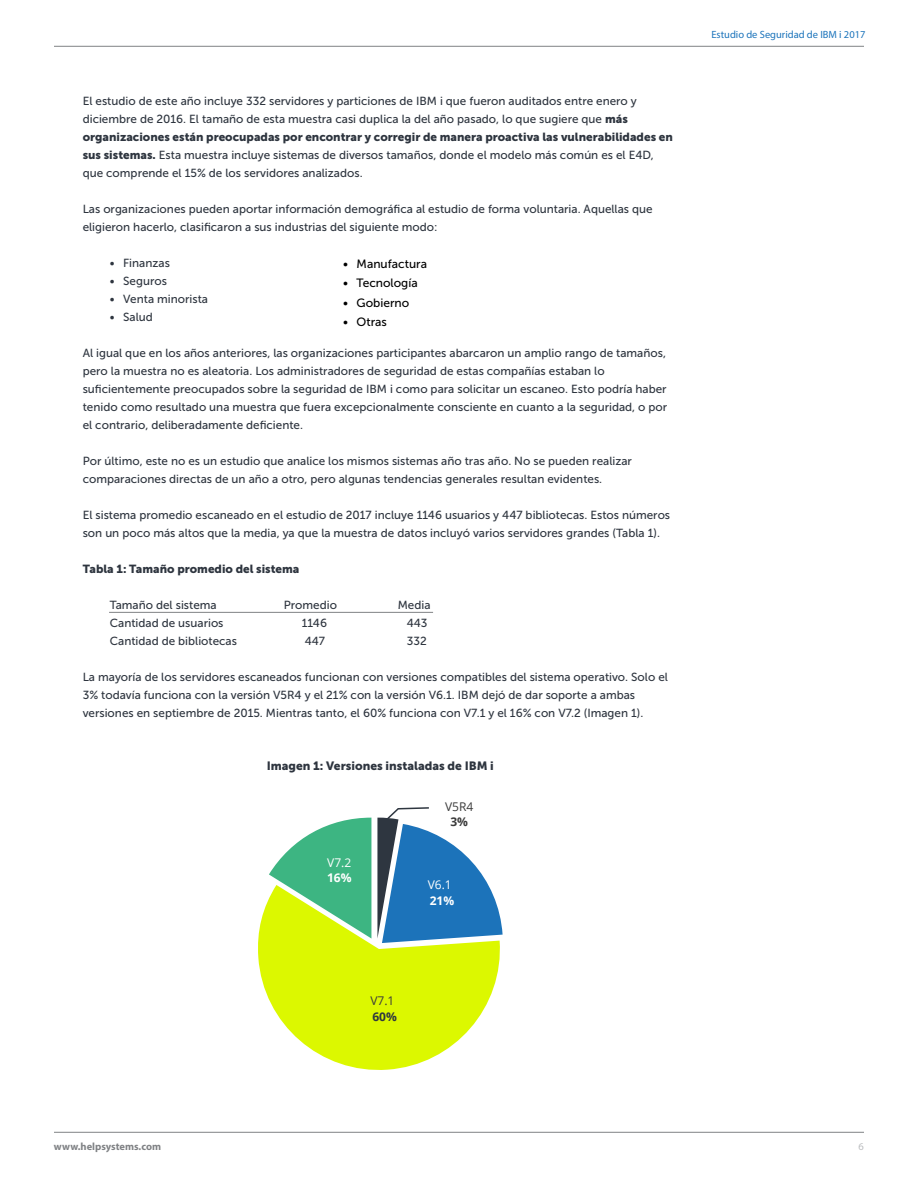
<style>
.page{position:relative;width:918px;height:1188px;background:#fff}
.page>*{position:absolute;margin:0;border:0;box-sizing:border-box;transform-origin:0 0}
.t1{font:12px "Museo Sans 500";color:#000}
.t2{font:12px "Museo Sans 900";color:#2e353f}
.t3{font:12px "Open Sans";color:#3b3b3b}
.t4{font:12px "Open Sans";color:#fff}
.t5{font:700 12px "Open Sans";color:#fff}
.t6{font:700 12px "Open Sans";color:#2e3640}
.t7{font:700 12px "Open Sans";color:#3b3b3b}
.t8{font:11.7px/18px "Museo Sans 500";color:#2e353f}
.t9{font:11.7px "Museo Sans 900";color:#2e353f}
.t10{font:10.5px "Myriad Pro";color:#1c74bb}
.t11{font:700 10.5px "Myriad Pro";color:#808285}
.t12{font:10.5px "Myriad Pro";color:#bcbec0}
.s1{font-family:"Museo Sans 900"}
</style>
<div class="page">
<hr style="left:54px;top:1132px;width:810px;height:1px;background:#808285">
<hr style="left:54px;top:46px;width:810px;height:1px;background:#808285">
<svg style="left:269px;top:818px;width:102px;height:67px"></svg>
<svg style="left:258px;top:885px;width:242px;height:185px;fill:#dcf800"></svg>
<svg style="left:377px;top:807px;width:126px;height:136px"></svg>
<hr style="left:109px;top:612px;width:324px;height:1px;background:#808285">
<p class="t8" style="left:83px;top:92px;width:556px">El estudio de este año incluye 332 servidores y particiones de IBM i que fueron auditados entre enero y diciembre de 2016. El tamaño de esta muestra casi duplica la del año pasado, lo que sugiere que <span class="s1">más</span></p>
<p class="t9" style="left:83px;top:130px;width:592px">organizaciones están preocupadas por encontrar y corregir de manera proactiva las vulnerabilidades en</p>
<p class="t8" style="left:83px;top:146px;width:573px"><span class="s1">sus sistemas.</span> Esta muestra incluye sistemas de diversos tamaños, donde el modelo más común es el E4D, que comprende el 15% de los servidores analizados.</p>
<p class="t8" style="left:83px;top:200px;width:571px">Las organizaciones pueden aportar información demográfica al estudio de forma voluntaria. Aquellas que eligieron hacerlo, clasificaron a sus industrias del siguiente modo:</p>
<p class="t8" style="left:110px;top:254px;width:62px">• Finanzas</p>
<p class="t8" style="left:110px;top:272px;width:59px">• Seguros</p>
<p class="t8" style="left:110px;top:290px;width:100px">• Venta minorista</p>
<p class="t8" style="left:110px;top:308px;width:45px">• Salud</p>
<p class="t8" style="left:83px;top:344px;width:586px">Al igual que en los años anteriores, las organizaciones participantes abarcaron un amplio rango de tamaños, pero la muestra no es aleatoria. Los administradores de seguridad de estas compañías estaban lo suficientemente preocupados sobre la seguridad de IBM i como para solicitar un escaneo. Esto podría haber tenido como resultado una muestra que fuera excepcionalmente consciente en cuanto a la seguridad, o por el contrario, deliberadamente deficiente.</p>
<p class="t8" style="left:83px;top:452px;width:551px">Por último, este no es un estudio que analice los mismos sistemas año tras año. No se pueden realizar comparaciones directas de un año a otro, pero algunas tendencias generales resultan evidentes.</p>
<p class="t8" style="left:83px;top:506px;width:589px">El sistema promedio escaneado en el estudio de 2017 incluye 1146 usuarios y 447 bibliotecas. Estos números son un poco más altos que la media, ya que la muestra de datos incluyó varios servidores grandes (Tabla 1).</p>
<p class="t9" style="left:83px;top:562px;width:218px">Tabla 1: Tamaño promedio del sistema</p>
<p class="t8" style="left:110px;top:596px;width:108px">Tamaño del sistema</p>
<p class="t8" style="left:284px;top:596px;width:55px">Promedio</p>
<p class="t8" style="left:398px;top:596px;width:34px">Media</p>
<p class="t8" style="left:110px;top:614px;width:115px">Cantidad de usuarios</p>
<p class="t8" style="left:302px;top:614px;width:27px">1146</p>
<p class="t8" style="left:407px;top:614px;width:22px">443</p>
<p class="t8" style="left:110px;top:632px;width:129px">Cantidad de bibliotecas</p>
<p class="t8" style="left:305px;top:632px;width:22px">447</p>
<p class="t8" style="left:407px;top:632px;width:21px">332</p>
<p class="t8" style="left:83px;top:668px;width:587px">La mayoría de los servidores escaneados funcionan con versiones compatibles del sistema operativo. Solo el<br>3% todavía funciona con la versión V5R4 y el 21% con la versión V6.1. IBM dejó de dar soporte a ambas versiones en septiembre de 2015. Mientras tanto, el 60% funciona con V7.1 y el 16% con V7.2 (Imagen 1).</p>
<p class="t1" style="left:343px;top:257px;width:85px">• Manufactura</p>
<p class="t1" style="left:343px;top:277px;width:76px">• Tecnología</p>
<p class="t1" style="left:343px;top:296px;width:68px">• Gobierno</p>
<p class="t1" style="left:343px;top:316px;width:45px">• Otras</p>
<p class="t2" style="left:267px;top:759px;width:229px">Imagen 1: Versiones instaladas de IBM i</p>
<p class="t3" style="left:445px;top:798px;width:30px">V5R4</p>
<p class="t7" style="left:450px;top:813px;width:19px">3%</p>
<p class="t4" style="left:327px;top:854px;width:26px">V7.2</p>
<p class="t5" style="left:327px;top:869px;width:26px">16%</p>
<p class="t4" style="left:428px;top:877px;width:26px">V6.1</p>
<p class="t5" style="left:430px;top:892px;width:26px">21%</p>
<p class="t3" style="left:370px;top:993px;width:26px">V7.1</p>
<p class="t6" style="left:372px;top:1008px;width:26px">60%</p>
<p class="t10" style="left:711px;top:28px;width:156px">Estudio de Seguridad de IBM i 2017</p>
<p class="t11" style="left:54px;top:1139px;width:109px">www.helpsystems.com</p>
<p class="t12" style="left:859px;top:1140px;width:7px">6</p>
</div>
